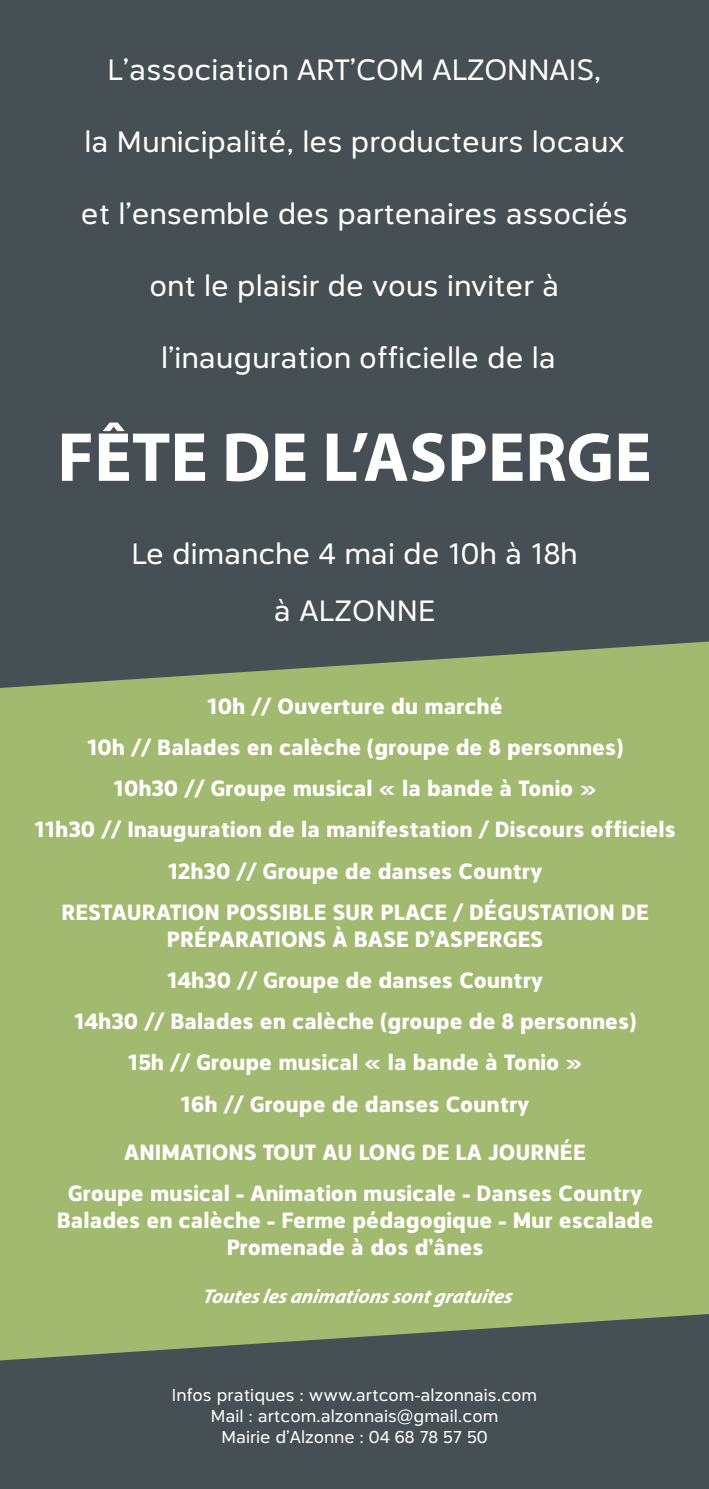
<style>
.page{position:relative;width:709px;height:1489px;background:#fff}
.page>*{position:absolute;margin:0;border:0;box-sizing:border-box;transform-origin:0 0}
.t1{font:70px "Myriad Variable Concept";color:#fff}
.t2{font:30px/57.5px "Catesque";color:#fff;text-align:center}
.t3{font:900 22.5px/41.2px "Catesque";color:#fff;text-align:center}
.t4{font:italic 700 20px "Myriad Pro";color:#fff}
.t5{font:17.5px/21px "Catesque";color:#fff;text-align:center}
</style>
<div class="page">
<div style="left:0;top:0;width:709px;height:1488px;background:#465054"></div>
<div style="left:0;top:641px;width:709px;height:719px;background:#a1ba70"></div>
<h2 class="t2" style="left:107px;top:41px;width:495px">L’association ART’COM ALZONNAIS,</h2>
<h2 class="t2" style="left:84px;top:113px;width:541px">la Municipalité, les producteurs locaux</h2>
<h2 class="t2" style="left:81px;top:185px;width:548px">et l’ensemble des partenaires associés</h2>
<h2 class="t2" style="left:149px;top:257px;width:411px">ont le plaisir de vous inviter à</h2>
<h2 class="t2" style="left:161px;top:329px;width:396px">l’inauguration officielle de la</h2>
<h1 class="t1" style="left:57px;top:416px;width:596px">FÊTE DE L’ASPERGE</h1>
<h2 class="t2" style="left:131px;top:524px;width:447px">Le dimanche 4 mai de 10h à 18h à ALZONNE</h2>
<p class="t3" style="left:34px;top:685px;width:643px">10h // Ouverture du marché<br>10h // Balades en calèche (groupe de 8 personnes)<br>10h30 // Groupe musical « la bande à Tonio »<br>11h30 // Inauguration de la manifestation / Discours officiels 12h30 // Groupe de danses Country<br>RESTAURATION POSSIBLE SUR PLACE / DÉGUSTATION DE</p>
<p class="t3" style="left:74px;top:918px;width:563px">PRÉPARATIONS À BASE D’ASPERGES<br>14h30 // Groupe de danses Country<br>14h30 // Balades en calèche (groupe de 8 personnes)<br>15h // Groupe musical « la bande à Tonio »<br>16h // Groupe de danses Country</p>
<p class="t3" style="left:68px;top:1131px;width:576px">ANIMATIONS TOUT AU LONG DE LA JOURNÉE<br>Groupe musical - Animation musicale - Danses Country</p>
<p class="t3" style="left:57px;top:1206px;width:598px;line-height:27px">Balades en calèche - Ferme pédagogique - Mur escalade<br>Promenade à dos d’ânes</p>
<p class="t4" style="left:202px;top:1283px;width:315px">Toutes les animations sontgratuites</p>
<p class="t5" style="left:172px;top:1383px;width:366px">Infos pratiques : www.artcom-alzonnais.com<br>Mail : artcom.alzonnais@gmail.com<br>Mairie d’Alzonne : 04 68 78 57 50</p>
</div>
